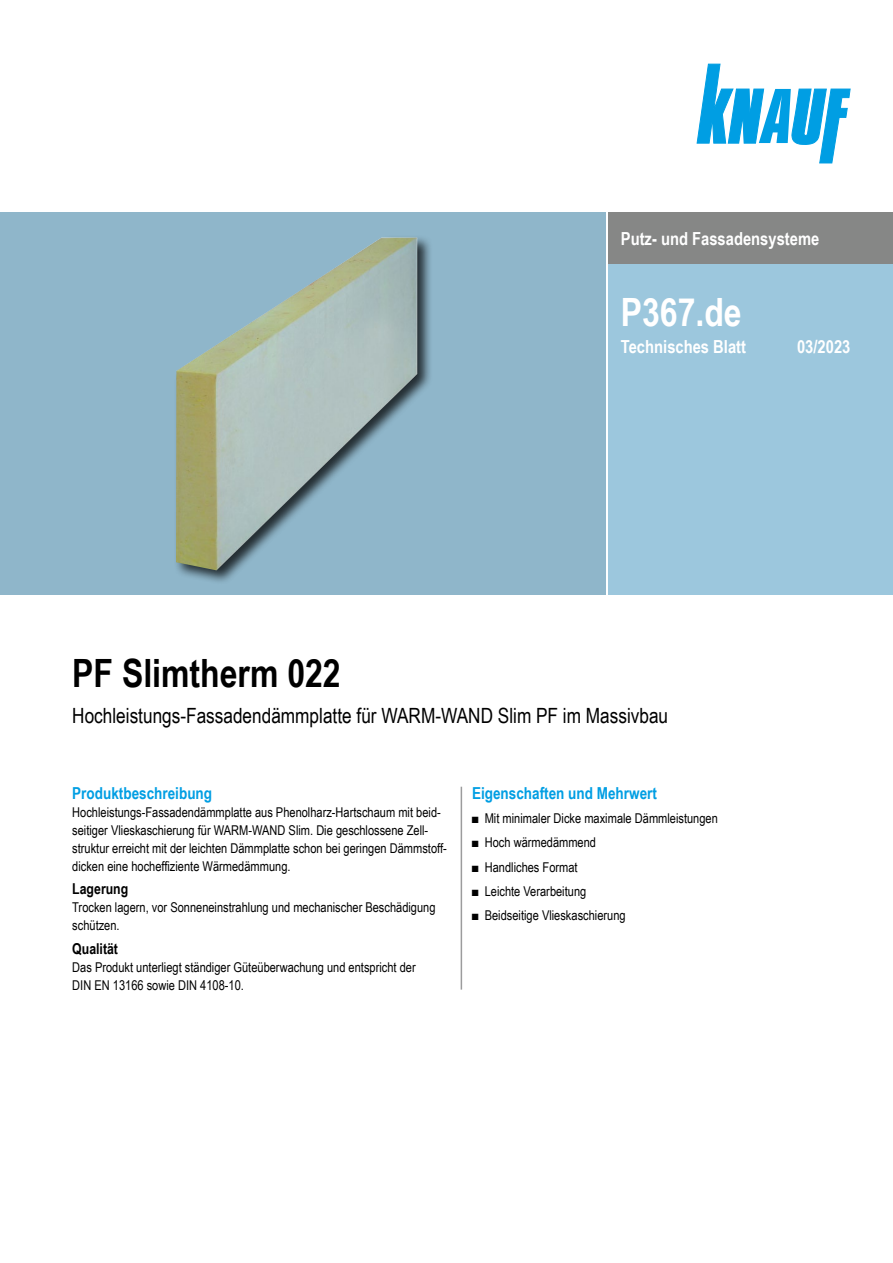
<style>
.page{position:relative;width:893px;height:1263px;background:#fff}
.page>*{position:absolute;margin:0;border:0;box-sizing:border-box;transform-origin:0 0}
.t1{font:700 39px "Arial Narrow";color:#000}
.t2{font:700 39px "Arial Narrow";color:#fff}
.t3{font:21px "Arial Narrow";color:#000}
.Ausgabe_TB{font:700 18px "Arial Narrow";color:#fff}
.Ue3_11cyan_TB{font:700 16.5px "Arial Narrow";color:#009ee3}
.Ue4_10schwarz_TB{font:700 15px "Arial Narrow";color:#000}
.Text_TB{font:13.5px/18px "Arial Narrow";color:#000}
</style>
<div class="page">
<div style="left:608px;top:213px;width:285px;height:382px;background:#9cc7dd"></div>
<div style="left:608px;top:213px;width:285px;height:51px;background:#868786"></div>
<div style="left:0;top:213px;width:606px;height:382px;background:#8fb6ca"></div>
<div style="left:173px;top:235px;width:259px;height:350px;background:#000;opacity:.75"></div>
<img style="left:176px;top:238px;width:241px;height:332px">
<svg style="left:697px;top:64px;width:153px;height:99px"></svg>
<hr style="left:461px;top:787px;width:1px;height:202px;background:#9c9c9d">
<h3 class="Ausgabe_TB" style="left:621px;top:225px;width:200px">Putz- und Fassadensysteme</h3>
<h1 class="t2" style="left:621px;top:282px;width:122px">P367.de</h1>
<h3 class="Ausgabe_TB" style="left:621px;top:333px;width:127px">Technisches Blatt</h3>
<p class="Ausgabe_TB" style="left:797px;top:333px;width:55px">03/2023</p>
<h1 class="t1" style="left:72px;top:644px;width:270px">PF Slimtherm 022</h1>
<h2 class="t3" style="left:72px;top:700px;width:597px">Hochleistungs-Fassadendämmplatte für WARM-WAND Slim PF im Massivbau</h2>
<p class="Ue3_11cyan_TB" style="left:72px;top:780px;width:141px">Produktbeschreibung</p>
<p class="Text_TB" style="left:72px;top:802px;width:376px">Hochleistungs-Fassadendämmplatte aus Phenolharz-Hartschaum mit beid&shy;seitiger Vlieskaschierung für WARM-WAND Slim. Die geschlossene Zell&shy;struktur erreicht mit der leichten Dämmplatte schon bei geringen Dämmstoff&shy;dicken eine hocheffiziente Wärmedämmung.</p>
<p class="Ue4_10schwarz_TB" style="left:72px;top:877px;width:58px">Lagerung</p>
<p class="Text_TB" style="left:72px;top:898px;width:365px">Trocken lagern, vor Sonneneinstrahlung und mechanischer Beschädigung schützen.</p>
<p class="Ue4_10schwarz_TB" style="left:72px;top:937px;width:47px">Qualität</p>
<p class="Text_TB" style="left:72px;top:957px;width:345px">Das Produkt unterliegt ständiger Güteüberwachung und entspricht der</p>
<p class="Text_TB" style="left:72px;top:975px;width:173px">DIN EN 13166 sowie DIN 4108-10.</p>
<p class="Ue3_11cyan_TB" style="left:472px;top:780px;width:186px">Eigenschaften und Mehrwert</p>
<p class="Text_TB" style="left:472px;top:809px;width:247px">■ Mit minimaler Dicke maximale Dämmleistungen</p>
<p class="Text_TB" style="left:472px;top:833px;width:126px">■ Hoch wärmedämmend</p>
<p class="Text_TB" style="left:472px;top:857px;width:107px">■ Handliches Format</p>
<p class="Text_TB" style="left:472px;top:882px;width:116px">■ Leichte Verarbeitung</p>
<p class="Text_TB" style="left:472px;top:906px;width:155px">■ Beidseitige Vlieskaschierung</p>
</div>
